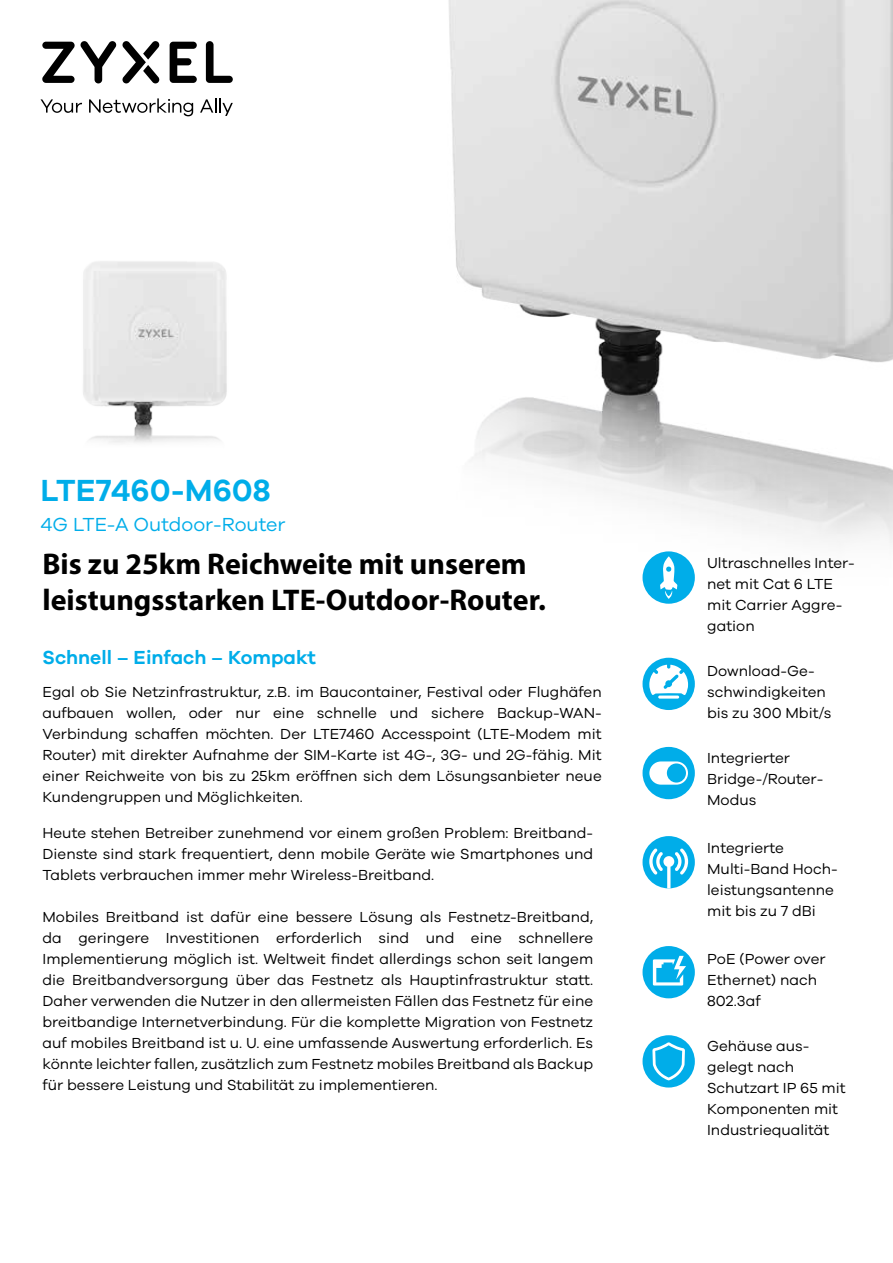
<style>
.page{position:relative;width:893px;height:1263px;background:#fff}
.page>*{position:absolute;margin:0;border:0;box-sizing:border-box;transform-origin:0 0}
.t1{font:600 31.5px "Galano Grotesque";color:#00ade9}
.t2{font:700 30px/36px "Myriad Pro";color:#000}
.t3{font:600 19.5px "Galano Grotesque";color:#00ade9}
.t4{font:19.5px "Galano Grotesque";color:#00ade9}
.t5{font:15px/21px "Galano Grotesque";color:#000}
</style>
<div class="page">
<svg style="left:41px;top:99px;width:41px;height:14px"></svg>
<svg style="left:89px;top:98px;width:104px;height:18px"></svg>
<svg style="left:200px;top:98px;width:33px;height:18px"></svg>
<svg style="left:206px;top:41px;width:27px;height:42px"></svg>
<svg style="left:170px;top:42px;width:27px;height:41px"></svg>
<svg style="left:42px;top:41px;width:118px;height:42px"></svg>
<div style="left:642px;top:658px;width:53px;height:52px;background:#00ade9;border-radius:50%"></div>
<svg style="left:649px;top:665px;width:39px;height:30px"></svg>
<svg style="left:658px;top:695px;width:21px;height:4px"></svg>
<div style="left:642px;top:747px;width:53px;height:52px;background:#00ade9;border-radius:50%"></div>
<svg style="left:649px;top:761px;width:39px;height:24px"></svg>
<div style="left:642px;top:836px;width:53px;height:52px;background:#00ade9;border-radius:50%"></div>
<svg style="left:649px;top:848px;width:39px;height:40px"></svg>
<div style="left:642px;top:946px;width:53px;height:52px;background:#00ade9;border-radius:50%"></div>
<svg style="left:653px;top:956px;width:33px;height:29px"></svg>
<div style="left:642px;top:1035px;width:53px;height:52px;background:#00ade9;border-radius:50%"></div>
<svg style="left:652px;top:1042px;width:33px;height:38px"></svg>
<img style="left:83px;top:261px;width:144px;height:182px">
<img style="left:448px;top:0;width:445px;height:604px">
<h1 class="t1" style="left:41px;top:471px;width:232px">LTE7460-M608</h1>
<h3 class="t4" style="left:41px;top:512px;width:246px">4G LTE-A Outdoor-Router</h3>
<h2 class="t2" style="left:43px;top:545px;width:505px">Bis zu 25km Reichweite mit unserem leistungsstarken LTE-Outdoor-Router.</h2>
<p class="t5" style="left:707px;top:552px;width:149px">Ultraschnelles Inter&shy;net mit Cat 6 LTE mit Carrier Aggre&shy;gation</p>
<p class="t5" style="left:707px;top:660px;width:126px">Download-Ge&shy;schwindigkeiten bis zu 300 Mbit/s</p>
<p class="t5" style="left:707px;top:747px;width:118px">Integrierter<br>Bridge-/Router-<br>Modus</p>
<p class="t5" style="left:707px;top:837px;width:132px">Integrierte<br>Multi-Band Hoch&shy;leistungsantenne mit bis zu 7 dBi</p>
<p class="t5" style="left:707px;top:948px;width:120px">PoE (Power over<br>Ethernet) nach<br>802.3af</p>
<p class="t5" style="left:707px;top:1035px;width:140px">Gehäuse aus&shy;gelegt nach<br>Schutzart IP 65 mit<br>Komponenten mit<br>Industriequalität</p>
<h3 class="t3" style="left:43px;top:645px;width:275px">Schnell – Einfach – Kompakt</h3>
<p class="t5" style="left:43px;top:681px;width:561px;text-align:justify">Egal ob Sie Netzinfrastruktur, z.B. im Baucontainer, Festival oder Flughäfen aufbauen wollen, oder nur eine schnelle und sichere Backup-WAN-Verbindung schaffen möchten. Der LTE7460 Accesspoint (LTE-Modem mit Router) mit direkter Aufnahme der SIM-Karte ist 4G-, 3G- und 2G-fähig. Mit einer Reichweite von bis zu 25km eröffnen sich dem Lösungsanbieter neue Kundengruppen und Möglichkeiten.</p>
<p class="t5" style="left:43px;top:822px;width:552px;text-align:justify">Heute stehen Betreiber zunehmend vor einem großen Problem: Breitband-Dienste sind stark frequentiert, denn mobile Geräte wie Smartphones und Tablets verbrauchen immer mehr Wireless-Breitband.</p>
<p class="t5" style="left:43px;top:906px;width:552px;text-align:justify">Mobiles Breitband ist dafür eine bessere Lösung als Festnetz-Breitband, da geringere Investitionen erforderlich sind und eine schnellere Implementierung möglich ist. Weltweit findet allerdings schon seit langem die Breitbandversorgung über das Festnetz als Hauptinfrastruktur statt.<br>Daher verwenden die Nutzer in den allermeisten Fällen das Festnetz für eine breitbandige Internetverbindung. Für die komplette Migration von Festnetz auf mobiles Breitband ist u. U. eine umfassende Auswertung erforderlich. Es könnte leichter fallen, zusätzlich zum Festnetz mobiles Breitband als Backup für bessere Leistung und Stabilität zu implementieren.</p>
</div>
